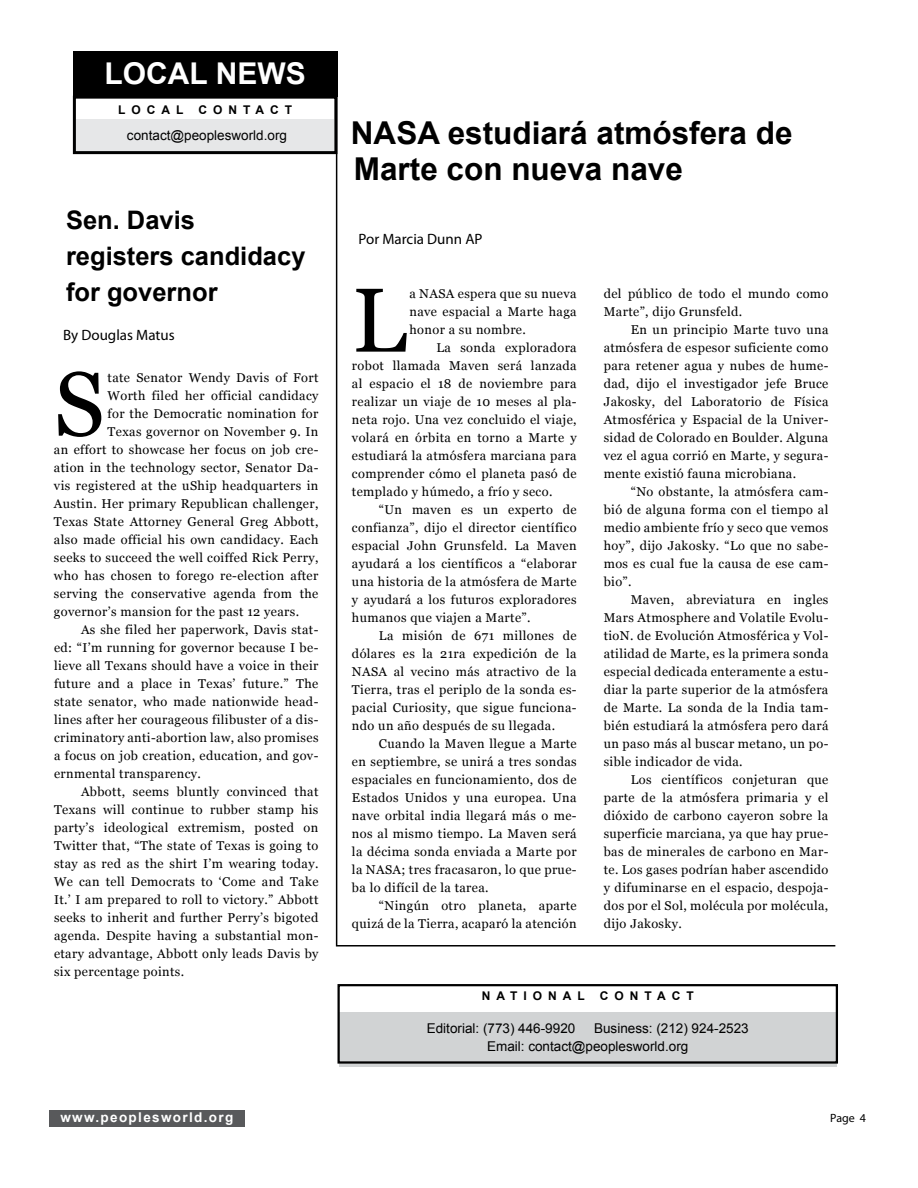
<style>
.page{position:relative;width:918px;height:1188px;background:#fff}
.page>*{position:absolute;margin:0;border:0;box-sizing:border-box;transform-origin:0 0}
.t1{font:90.75px "Georgia";color:#000}
.t2{font:700 31.5px/36px "Arial";color:#000}
.t3{font:700 30px "Arial";color:#fff}
.t4{font:700 25.5px/36px "Arial";color:#000}
.t5{font:15px "Myriad Pro";color:#000}
.t6{font:13.5px/18px "Arial";color:#000}
.t7{font:700 13.5px "Arial";letter-spacing:.1em;color:#fff}
.t8{font:12.75px/18px "Georgia";letter-spacing:.03em;color:#000;text-align:justify}
.t9{font:700 12px "Arial";letter-spacing:.5em;color:#000}
.t10{font:12px "Myriad Pro";color:#000}
</style>
<div class="page">
<hr style="left:336px;top:81px;width:1px;height:864px;background:#000">
<hr style="left:336px;top:945px;width:499px;height:2px;background:#000">
<div style="left:73px;top:51px;width:264px;height:45px;background:#000"></div>
<div style="left:49px;top:1110px;width:196px;height:17px;background:#58595b"></div>
<div style="left:76px;top:119px;width:258px;height:34px;background:#e6e7e8"></div>
<div style="left:73px;top:96px;width:264px;height:58px;border:3px solid #000"></div>
<div style="left:339px;top:1012px;width:498px;height:54px;background:#d1d3d4"></div>
<div style="left:338px;top:984px;width:500px;height:80px;border:2px solid #000"></div>
<h3 class="t3" style="left:105px;top:53px;width:199px">local news</h3>
<p class="t9" style="left:118px;top:102px;width:67px">Loca l</p>
<p class="t9" style="left:198px;top:102px;width:43px">conta</p>
<p class="t9" style="left:270px;top:102px;width:20px">c t</p>
<p class="t6" style="left:127px;top:126px;width:162px">contact@peoplesworld.org</p>
<h3 class="t4" style="left:66px;top:203px;width:241px">Sen. Davis registers candidacy for governor</h3>
<p class="t5" style="left:63px;top:325px;width:113px">By Douglas Matus</p>
<h1 class="t1" style="left:54px;top:349px;width:52px">S</h1>
<p class="t8" style="left:108px;top:369px;width:212px">tate Senator Wendy Davis of Fort</p>
<p class="t8" style="left:108px;top:387px;width:212px">Worth filed her official candidacy</p>
<p class="t8" style="left:108px;top:405px;width:212px">for the Democratic nomination for</p>
<p class="t8" style="left:108px;top:423px;width:212px">Texas governor on November 9. In</p>
<p class="t8" style="left:54px;top:441px;width:266px">an effort to showcase her focus on job cre-</p>
<p class="t8" style="left:54px;top:459px;width:266px">ation in the technology sector, Senator Da-</p>
<p class="t8" style="left:54px;top:477px;width:266px">vis registered at the uShip headquarters in</p>
<p class="t8" style="left:54px;top:495px;width:266px">Austin. Her primary Republican challenger,</p>
<p class="t8" style="left:54px;top:513px;width:266px">Texas State Attorney General Greg Abbott,</p>
<p class="t8" style="left:54px;top:531px;width:266px">also made official his own candidacy. Each</p>
<p class="t8" style="left:54px;top:549px;width:266px">seeks to succeed the well coiffed Rick Perry,</p>
<p class="t8" style="left:54px;top:567px;width:266px">who has chosen to forego re-election after</p>
<p class="t8" style="left:54px;top:585px;width:266px">serving the conservative agenda from the</p>
<p class="t8" style="left:54px;top:603px;width:247px">governor’s mansion for the past 12 years.</p>
<p class="t8" style="left:81px;top:621px;width:239px">As she filed her paperwork, Davis stat-</p>
<p class="t8" style="left:54px;top:639px;width:266px">ed: “I’m running for governor because I be-</p>
<p class="t8" style="left:54px;top:657px;width:266px">lieve all Texans should have a voice in their</p>
<p class="t8" style="left:54px;top:675px;width:266px">future and a place in Texas’ future.” The</p>
<p class="t8" style="left:54px;top:693px;width:266px">state senator, who made nationwide head-</p>
<p class="t8" style="left:54px;top:711px;width:266px">lines after her courageous filibuster of a dis-</p>
<p class="t8" style="left:54px;top:729px;width:266px">criminatory anti-abortion law, also promises</p>
<p class="t8" style="left:54px;top:747px;width:266px">a focus on job creation, education, and gov-</p>
<p class="t8" style="left:54px;top:765px;width:149px">ernmental transparency.</p>
<p class="t8" style="left:81px;top:783px;width:239px">Abbott, seems bluntly convinced that</p>
<p class="t8" style="left:54px;top:801px;width:266px">Texans will continue to rubber stamp his</p>
<p class="t8" style="left:54px;top:819px;width:266px">party’s ideological extremism, posted on</p>
<p class="t8" style="left:54px;top:837px;width:266px">Twitter that, “The state of Texas is going to</p>
<p class="t8" style="left:54px;top:855px;width:266px">stay as red as the shirt I’m wearing today.</p>
<p class="t8" style="left:54px;top:873px;width:266px">We can tell Democrats to ‘Come and Take</p>
<p class="t8" style="left:54px;top:891px;width:266px">It.’ I am prepared to roll to victory.” Abbott</p>
<p class="t8" style="left:54px;top:909px;width:266px">seeks to inherit and further Perry’s bigoted</p>
<p class="t8" style="left:54px;top:927px;width:266px">agenda. Despite having a substantial mon-</p>
<p class="t8" style="left:54px;top:945px;width:266px">etary advantage, Abbott only leads Davis by</p>
<p class="t8" style="left:54px;top:963px;width:132px">six percentage points.</p>
<p class="t7" style="left:60px;top:1109px;width:174px">www.peoplesworld.org</p>
<h2 class="t2" style="left:351px;top:116px;width:443px">NASA estudiará atmósfera de<br>Marte con nueva nave</h2>
<p class="t5" style="left:359px;top:230px;width:125px">Por Marcia Dunn AP</p>
<h1 class="t1" style="left:352px;top:265px;width:56px">L</h1>
<p class="t8" style="left:409px;top:285px;width:169px">a NASA espera que su nueva nave espacial a Marte haga honor a su nombre.</p>
<p class="t8" style="left:352px;top:339px;width:226px;text-indent:84px">La sonda exploradora robot llamada Maven será lanzada al espacio el 18 de noviembre para realizar un viaje de 10 meses al pla&shy;neta rojo. Una vez concluido el viaje, volará en órbita en torno a Marte y estudiará la atmósfera marciana para comprender cómo el planeta pasó de templado y húmedo, a frío y seco.</p>
<p class="t8" style="left:352px;top:501px;width:226px;text-indent:27px">“Un maven es un experto de confianza”, dijo el director científico espacial John Grunsfeld. La Maven ayudará a los científicos a “elaborar una historia de la atmósfera de Marte y ayudará a los futuros exploradores humanos que viajen a Marte”.</p>
<p class="t8" style="left:352px;top:627px;width:226px;text-indent:27px">La misión de 671 millones de dólares es la 21ra expedición de la NASA al vecino más atractivo de la Tierra, tras el periplo de la sonda es&shy;pacial Curiosity, que sigue funciona&shy;ndo un año después de su llegada.</p>
<p class="t8" style="left:352px;top:735px;width:226px;text-indent:27px">Cuando la Maven llegue a Marte en septiembre, se unirá a tres sondas espaciales en funcionamiento, dos de Estados Unidos y una europea. Una nave orbital india llegará más o me&shy;nos al mismo tiempo. La Maven será la décima sonda enviada a Marte por la NASA; tres fracasaron, lo que prue&shy;ba lo difícil de la tarea.</p>
<p class="t8" style="left:352px;top:897px;width:226px;text-align:right">“Ningún otro planeta, aparte quizá de la Tierra, acaparó la atención</p>
<p class="t8" style="left:604px;top:285px;width:226px">del público de todo el mundo como<br>Marte”, dijo Grunsfeld.</p>
<p class="t8" style="left:604px;top:321px;width:226px;text-indent:27px">En un principio Marte tuvo una atmósfera de espesor suficiente como para retener agua y nubes de hume&shy;dad, dijo el investigador jefe Bruce Jakosky, del Laboratorio de Física Atmosférica y Espacial de la Univer&shy;sidad de Colorado en Boulder. Alguna vez el agua corrió en Marte, y segura&shy;mente existió fauna microbiana.</p>
<p class="t8" style="left:604px;top:483px;width:226px;text-indent:27px">“No obstante, la atmósfera cam&shy;bió de alguna forma con el tiempo al medio ambiente frío y seco que vemos hoy”, dijo Jakosky. “Lo que no sabe&shy;mos es cual fue la causa de ese cam&shy;bio”.</p>
<p class="t8" style="left:604px;top:591px;width:226px;text-indent:27px">Maven, abreviatura en ingles Mars Atmosphere and Volatile Evolu&shy;tioN. de Evolución Atmosférica y Vol&shy;atilidad de Marte, es la primera sonda especial dedicada enteramente a estu&shy;diar la parte superior de la atmósfera de Marte. La sonda de la India tam&shy;bién estudiará la atmósfera pero dará un paso más al buscar metano, un po&shy;sible indicador de vida.</p>
<p class="t8" style="left:604px;top:771px;width:226px;text-indent:27px">Los científicos conjeturan que parte de la atmósfera primaria y el dióxido de carbono cayeron sobre la superficie marciana, ya que hay prue&shy;bas de minerales de carbono en Mar&shy;te. Los gases podrían haber ascendido y difuminarse en el espacio, despoja&shy;dos por el Sol, molécula por molécula, dijo Jakosky.</p>
<p class="t9" style="left:482px;top:988px;width:13px">nat</p>
<p class="t9" style="left:524px;top:988px;width:37px">iona</p>
<p class="t9" style="left:578px;top:988px;width:9px">l</p>
<p class="t9" style="left:600px;top:988px;width:43px">conta</p>
<p class="t9" style="left:672px;top:988px;width:20px">c t</p>
<p class="t6" style="left:427px;top:1019px;width:150px">Editorial: (773) 446-9920</p>
<p class="t6" style="left:487px;top:1019px;width:263px;text-indent:107px">Business: (212) 924-2523<br>Email: contact@peoplesworld.org</p>
<p class="t10" style="left:830px;top:1111px;width:37px">Page 4</p>
</div>
